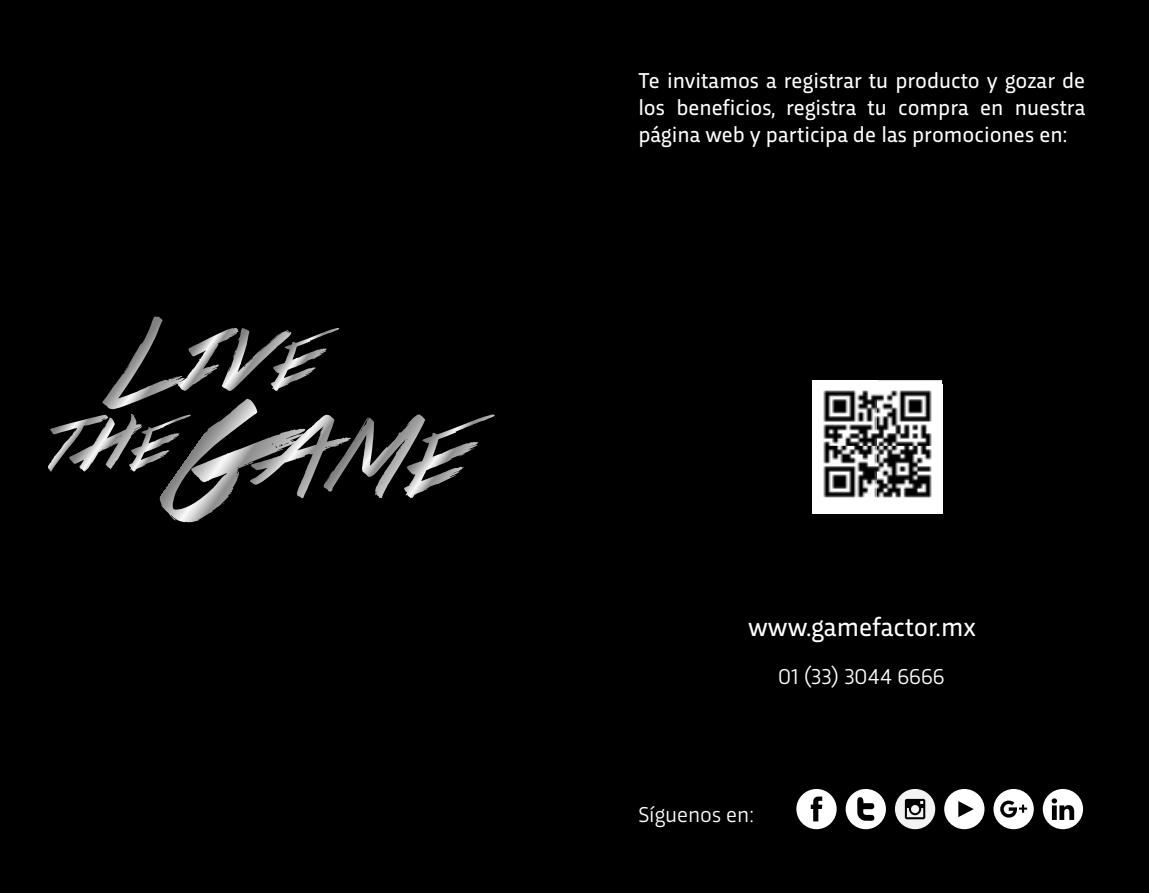
<style>
.page{position:relative;width:1149px;height:893px;background:#fff}
.page>*{position:absolute;margin:0;border:0;box-sizing:border-box;transform-origin:0 0}
.t1{font:27px "Trasandina";color:#fff}
.t2{font:22.5px/27px "Trasandina";color:#fff;text-align:justify}
.t3{font:22.5px "Trasandina";color:#fff}
</style>
<div class="page">
<div style="left:574px;top:0;width:574px;height:893px;background:#000"></div>
<div style="left:0;top:0;width:574px;height:893px;background:#000"></div>
<svg style="left:48px;top:317px;width:430px;height:205px"></svg>
<svg style="left:845px;top:789px;width:40px;height:40px"></svg>
<svg style="left:796px;top:789px;width:40px;height:40px"></svg>
<svg style="left:944px;top:789px;width:40px;height:40px"></svg>
<svg style="left:993px;top:789px;width:40px;height:40px"></svg>
<svg style="left:1042px;top:789px;width:40px;height:40px"></svg>
<svg style="left:895px;top:789px;width:39px;height:40px"></svg>
<div style="left:811px;top:384px;width:130px;height:130px;background:#fff"></div>
<img style="left:811px;top:380px;width:65px;height:128px">
<img style="left:876px;top:380px;width:65px;height:4px">
<img style="left:941px;top:443px;width:1px;height:65px">
<img style="left:876px;top:390px;width:56px;height:108px">
<p class="t2" style="left:638px;top:65px;width:448px">Te invitamos a registrar tu producto y gozar de los beneficios, registra tu compra en nuestra página web y participa de las promociones en:</p>
<p class="t1" style="left:747px;top:607px;width:229px">www.gamefactor.mx</p>
<p class="t3" style="left:777px;top:660px;width:168px">01 (33) 3044 6666</p>
<p class="t3" style="left:638px;top:797px;width:117px">Síguenos en:</p>
</div>
